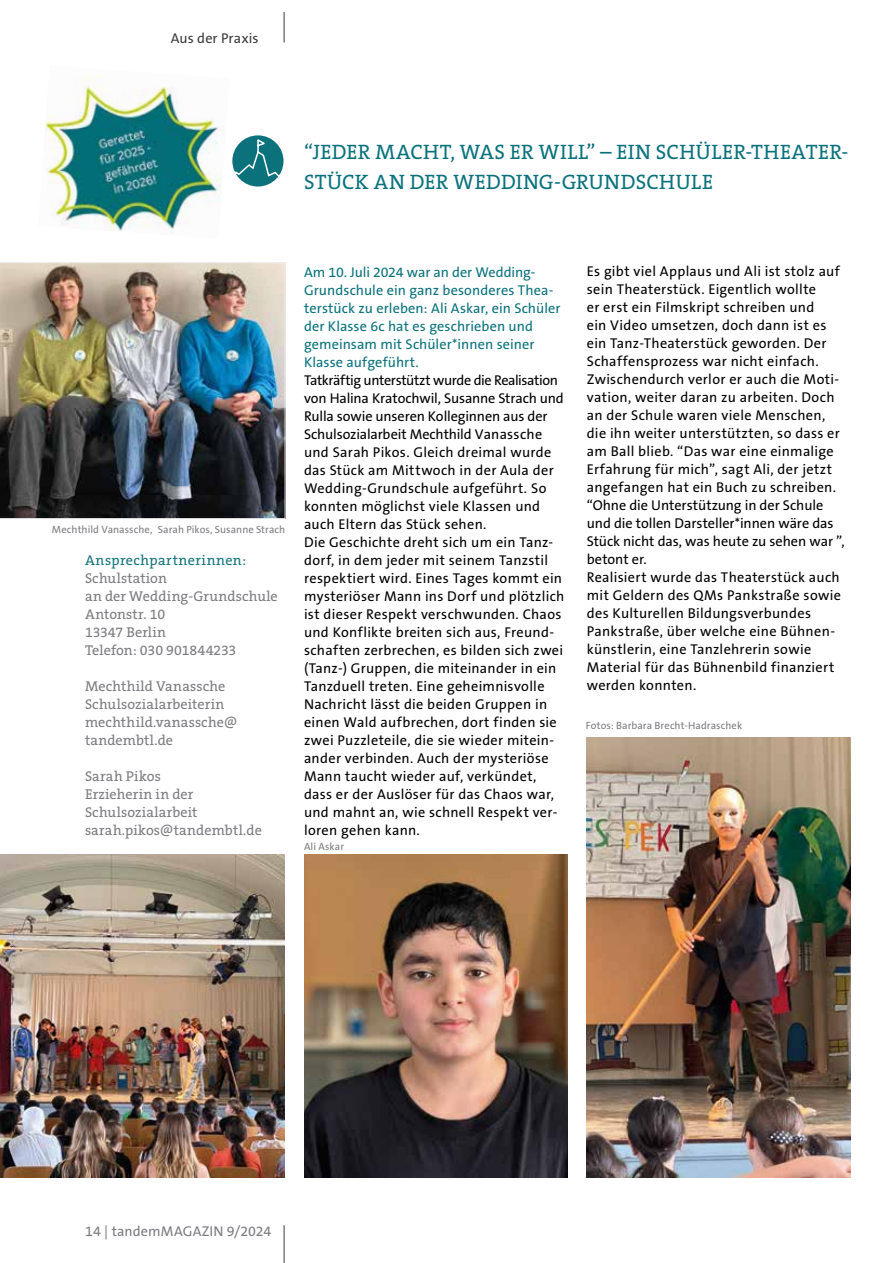
<style>
.page{position:relative;width:893px;height:1263px;background:#fff}
.page>*{position:absolute;margin:0;border:0;box-sizing:border-box;transform-origin:0 0}
.t1{font:21px/30px "The Serif B W5 Plain";letter-spacing:.02em;color:#0b727c}
.t2{font:14.25px/18px "The Sans B W5 Plain";letter-spacing:.02em;color:#000}
.t3{font:14.25px/18px "The Serif B W5 Plain";letter-spacing:.005em;color:#7c7c81}
.t4{font:14.25px/18px "The Sans B W5 Plain";letter-spacing:.005em;color:#0b727c}
.t5{font:14.25px "The Sans B W5 Plain";letter-spacing:.005em;color:#7c7c81}
.t6{font:14.25px "The Serif B W5 Plain";letter-spacing:.025em;color:#15747d}
.t7{font:14.25px "The Sans B W5 Plain";letter-spacing:.005em;color:#3c3c3b}
.t8{font:10.5px "The Sans B W5 Plain";letter-spacing:.005em;color:#7c7c81}
</style>
<div class="page">
<hr style="left:283px;top:1225px;width:2px;height:38px;background:#7c7c81">
<img style="left:45px;top:75px;width:177px;height:158px">
<img style="left:0;top:262px;width:285px;height:257px">
<hr style="left:283px;top:12px;width:2px;height:31px;background:#7b7b80">
<svg style="left:232px;top:137px;width:52px;height:48px"></svg>
<img style="left:0;top:855px;width:285px;height:323px">
<img style="left:587px;top:738px;width:263px;height:440px">
<img style="left:304px;top:855px;width:264px;height:323px">
<p class="t7" style="left:171px;top:29px;width:89px">Aus der Praxis</p>
<h1 class="t1" style="left:304px;top:137px;width:546px">“JEDER MACHT, WAS ER WILL” – EIN SCHÜLER-THEATER-<br>STÜCK AN DER WEDDING-GRUNDSCHULE</h1>
<p class="t8" style="left:52px;top:522px;width:235px">Mechthild Vanassche, Sarah Pikos, Susanne Strach</p>
<p class="t6" style="left:85px;top:550px;width:163px">Ansprechpartnerinnen:</p>
<p class="t3" style="left:85px;top:569px;width:194px">Schulstation<br>an der Wedding-Grundschule<br>Antonstr. 10<br>13347 Berlin<br>Telefon: 030 901844233</p>
<p class="t3" style="left:85px;top:677px;width:154px">Mechthild Vanassche<br>Schulsozialarbeiterin mechthild.vanassche@ tandembtl.de</p>
<p class="t3" style="left:85px;top:767px;width:178px">Sarah Pikos<br>Erzieherin in der<br>Schulsozialarbeit sarah.pikos@tandembtl.de</p>
<p class="t4" style="left:304px;top:263px;width:258px">Am 10. Juli 2024 war an der Wedding-Grundschule ein ganz besonderes Thea&shy;terstück zu erleben: Ali Askar, ein Schüler der Klasse 6c hat es geschrieben und gemeinsam mit Schüler*innen seiner Klasse aufgeführt.</p>
<p class="t2" style="left:304px;top:371px;width:262px">Tatkräftig unterstützt wurde die Realisation von Halina Kratochwil, Susanne Strach und Rulla sowie unseren Kolleginnen aus der Schulsozialarbeit Mechthild Vanassche und Sarah Pikos. Gleich dreimal wurde das Stück am Mittwoch in der Aula der Wedding-Grundschule aufgeführt. So konnten möglichst viele Klassen und auch Eltern das Stück sehen.<br>Die Geschichte dreht sich um ein Tanz&shy;dorf, in dem jeder mit seinem Tanzstil respektiert wird. Eines Tages kommt ein mysteriöser Mann ins Dorf und plötzlich ist dieser Respekt verschwunden. Chaos und Konflikte breiten sich aus, Freund&shy;schaften zerbrechen, es bilden sich zwei (Tanz-) Gruppen, die miteinander in ein Tanzduell treten. Eine geheimnisvolle Nachricht lässt die beiden Gruppen in einen Wald aufbrechen, dort finden sie zwei Puzzleteile, die sie wieder mitein&shy;ander verbinden. Auch der mysteriöse Mann taucht wieder auf, verkündet, dass er der Auslöser für das Chaos war, und mahnt an, wie schnell Respekt ver&shy;loren gehen kann.</p>
<p class="t8" style="left:304px;top:839px;width:42px">Ali Askar</p>
<p class="t2" style="left:587px;top:263px;width:259px">Es gibt viel Applaus und Ali ist stolz auf sein Theaterstück. Eigentlich wollte<br>er erst ein Filmskript schreiben und<br>ein Video umsetzen, doch dann ist es ein Tanz-Theaterstück geworden. Der Schaffensprozess war nicht einfach.<br>Zwischendurch verlor er auch die Moti&shy;vation, weiter daran zu arbeiten. Doch an der Schule waren viele Menschen, die ihn weiter unterstützten, so dass er am Ball blieb. “Das war eine einmalige Erfahrung für mich”, sagt Ali, der jetzt angefangen hat ein Buch zu schreiben. “Ohne die Unterstützung in der Schule und die tollen Darsteller*innen wäre das Stück nicht das, was heute zu sehen war ”, betont er.<br>Realisiert wurde das Theaterstück auch mit Geldern des QMs Pankstraße sowie des Kulturellen Bildungsverbundes Pankstraße, über welche eine Bühnen&shy;künstlerin, eine Tanzlehrerin sowie Material für das Bühnenbild finanziert werden konnten.</p>
<p class="t8" style="left:586px;top:718px;width:158px">Fotos: Barbara Brecht-Hadraschek</p>
<p class="t5" style="left:85px;top:1222px;width:188px">14 | tandemMAGAZIN 9/2024</p>
</div>
